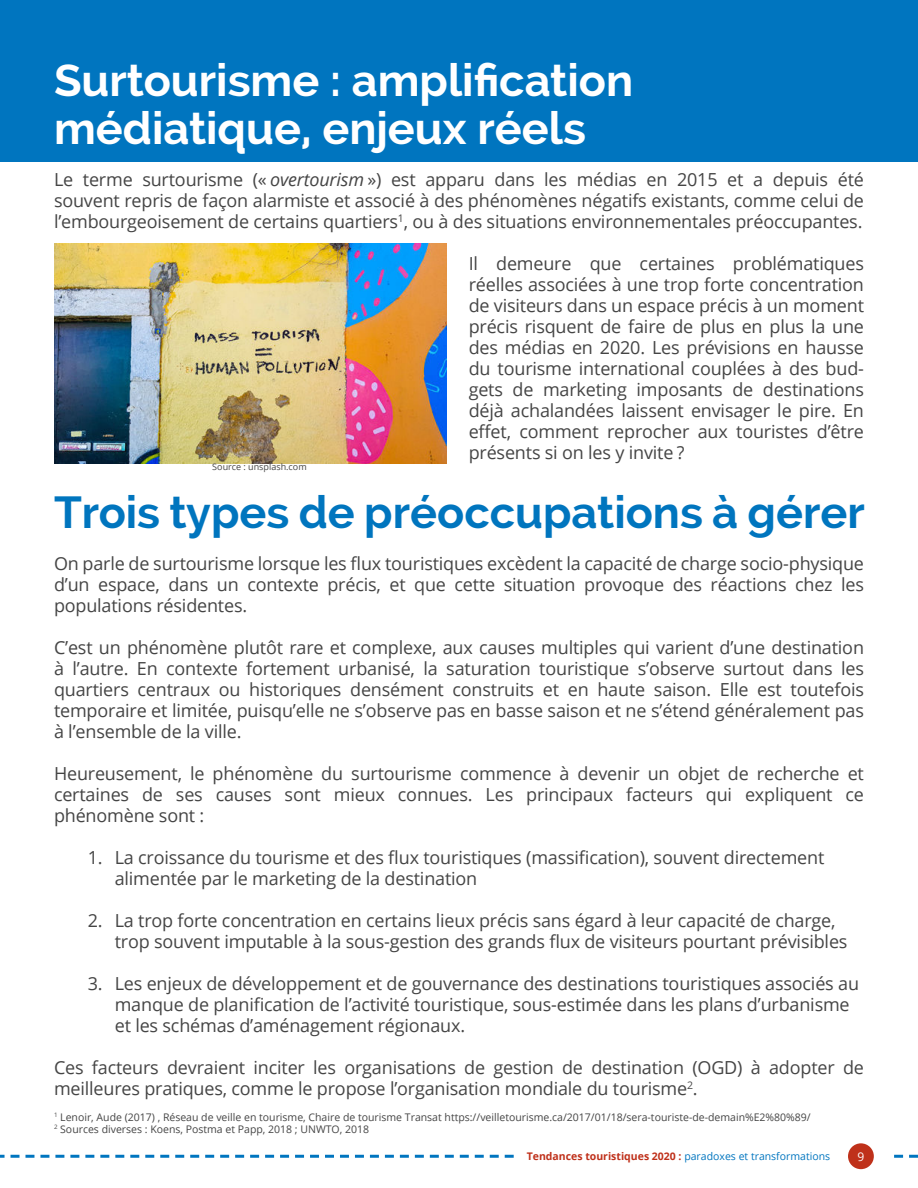
<style>
.page{position:relative;width:918px;height:1188px;background:#fff}
.page>*{position:absolute;margin:0;border:0;box-sizing:border-box;transform-origin:0 0}
.t1{font:700 45px/48px "Raleway";color:#fff}
.t2{font:700 45px "Raleway";color:#0075be}
.t3{font:18px/21px "Open Sans";letter-spacing:-.01em;color:#454545;text-align:justify}
.t4{font:12px "Open Sans";color:#fff}
.t5{font:10.5px/12px "Open Sans";color:#454545}
.t6{font:700 10.5px "Open Sans";color:#bf301a}
.t7{font:9px "Open Sans";color:#454545}
.s1{font-style:italic}
.s2{font-weight:400;color:#0075bf}
</style>
<div class="page">
<svg style="left:0;top:1155px;width:918px;height:3px"></svg>
<div style="left:515px;top:1143px;width:377px;height:26px;background:#fff"></div>
<div style="left:848px;top:1143px;width:26px;height:26px;background:#bf311a;border-radius:50%"></div>
<div style="left:0;top:0;width:918px;height:162px;background:#0075bf"></div>
<img style="left:55px;top:243px;width:391px;height:221px">
<h1 class="t1" style="left:54px;top:57px;width:581px">Surtourisme : amplification médiatique, enjeux réels</h1>
<p class="t3" style="left:54px;top:169px;width:812px">Le terme surtourisme (« <span class="s1">overtourism</span> ») est apparu dans les médias en 2015 et a depuis été souvent repris de façon alarmiste et associé à des phénomènes négatifs existants, comme celui de l’embourgeoisement de certains quartiers<sup>1</sup>, ou à des situations environnementales préoccupantes.</p>
<p class="t3" style="left:469px;top:255px;width:397px">Il demeure que certaines problématiques réelles associées à une trop forte concentration de visiteurs dans un espace précis à un moment précis risquent de faire de plus en plus la une des médias en 2020. Les prévisions en hausse du tourisme international couplées à des bud&shy;gets de marketing imposants de destinations déjà achalandées laissent envisager le pire. En effet, comment reprocher aux touristes d’être présents si on les y invite ?</p>
<h1 class="t2" style="left:54px;top:487px;width:812px">Trois types de préoccupations à gérer</h1>
<p class="t3" style="left:54px;top:553px;width:812px">On parle de surtourisme lorsque les flux touristiques excèdent la capacité de charge socio-physique d’un espace, dans un contexte précis, et que cette situation provoque des réactions chez les populations résidentes.</p>
<p class="t3" style="left:54px;top:637px;width:812px">C’est un phénomène plutôt rare et complexe, aux causes multiples qui varient d’une destination à l’autre. En contexte fortement urbanisé, la saturation touristique s’observe surtout dans les quartiers centraux ou historiques densément construits et en haute saison. Elle est toutefois temporaire et limitée, puisqu’elle ne s’observe pas en basse saison et ne s’étend généralement pas à l’ensemble de la ville.</p>
<p class="t3" style="left:54px;top:763px;width:812px">Heureusement, le phénomène du surtourisme commence à devenir un objet de recherche et certaines de ses causes sont mieux connues. Les principaux facteurs qui expliquent ce phénomène sont :</p>
<p class="t3" style="left:115px;top:849px;width:711px;text-indent:-27px">1. La croissance du tourisme et des flux touristiques (massification), souvent directement alimentée par le marketing de la destination</p>
<p class="t3" style="left:115px;top:912px;width:734px;text-indent:-27px">2. La trop forte concentration en certains lieux précis sans égard à leur capacité de charge, trop souvent imputable à la sous-gestion des grands flux de visiteurs pourtant prévisibles</p>
<p class="t3" style="left:115px;top:975px;width:746px;text-align:left;text-indent:-27px">3. Les enjeux de développement et de gouvernance des destinations touristiques associés au manque de planification de l’activité touristique, sous-estimée dans les plans d’urbanisme et les schémas d’aménagement régionaux.</p>
<p class="t3" style="left:54px;top:1057px;width:812px">Ces facteurs devraient inciter les organisations de gestion de destination (OGD) à adopter de meilleures pratiques, comme le propose l’organisation mondiale du tourisme<sup>2</sup>.</p>
<p class="t5" style="left:54px;top:1111px;width:758px"><sup>1</sup> Lenoir, Aude (2017) , Réseau de veille en tourisme, Chaire de tourisme Transat https://veilletourisme.ca/2017/01/18/sera-touriste-de-demain%E2%80%89/<br><sup>2</sup> Sources diverses : Koens, Postma et Papp, 2018 ; UNWTO, 2018</p>
<p class="t7" style="left:212px;top:461px;width:96px">Source : unsplash.com</p>
<p class="t6" style="left:527px;top:1152px;width:305px">Tendances touristiques 2020 : <span class="s2">paradoxes et transformations</span></p>
<p class="t4" style="left:857px;top:1152px;width:8px">9</p>
</div>
